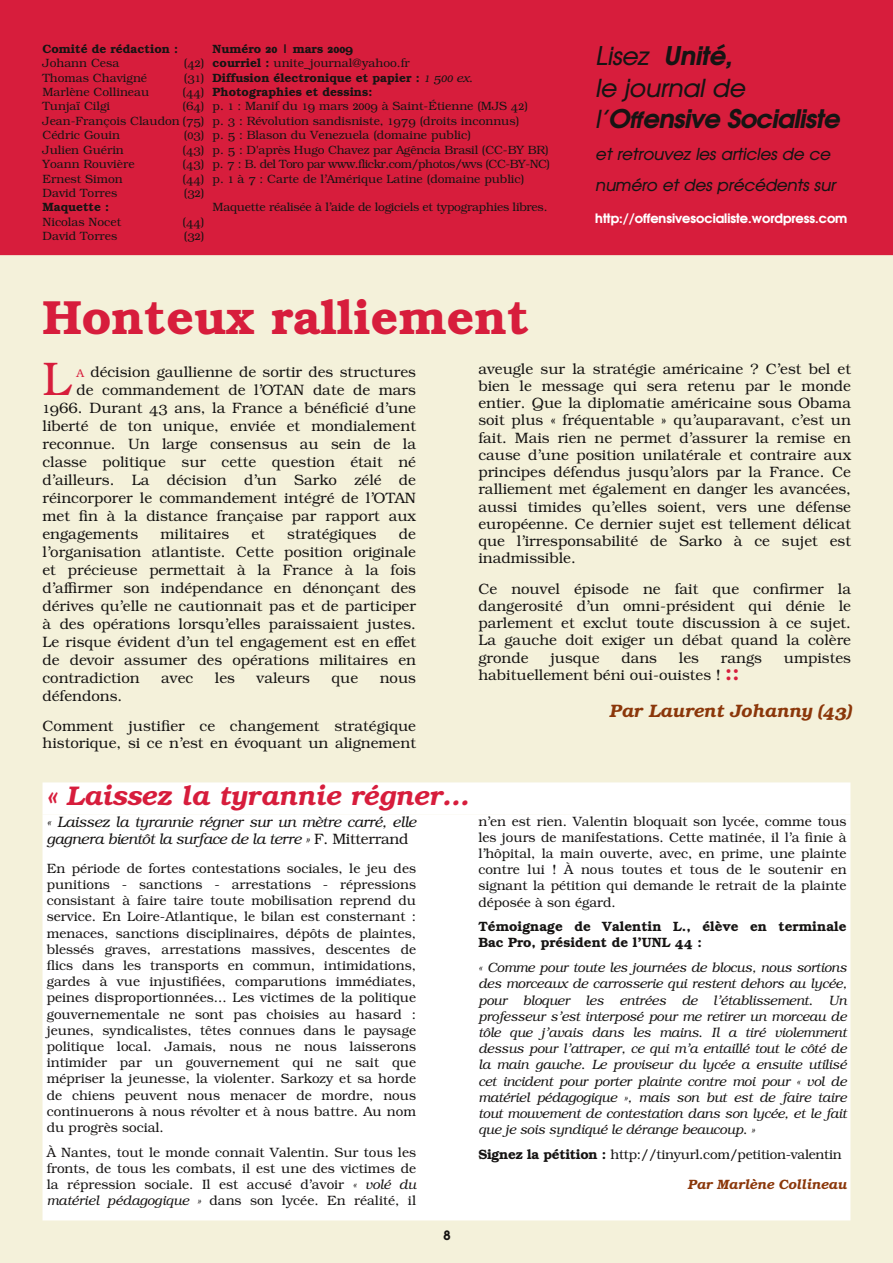
<style>
.page{position:relative;width:893px;height:1263px;background:#f4f1da}
.page>*{position:absolute;margin:0;border:0;box-sizing:border-box;transform-origin:0 0}
.t1{font:700 48px "Kerkis";color:#d71d3c}
.t2{font:47.25px "Kerkis";color:#d71d3c}
.t3{font:italic 700 36px/31.5px "Kerkis Sans";letter-spacing:-.01em;color:#161413}
.t4{font:italic 700 27px "Kerkis";color:#d71d3c}
.t5{font:italic 24px/31.5px "Kerkis Sans";color:#161413}
.t6{font:700 18.3px "Kerkis Sans";color:#fff}
.t7{font:italic 700 18px "Kerkis";color:#8b370a}
.t8{font:700 18px "Kerkis Sans";color:#161413}
.t9{font:15px/17.2px "Kerkis";color:#161413;text-align:justify}
.t10{font:italic 15px/17.2px "Kerkis";letter-spacing:-.02em;color:#161413}
.t11{font:13.5px/16.2px "Kerkis";color:#161413;text-align:justify}
.t12{font:italic 13.5px/16.2px "Kerkis";letter-spacing:-.01em;color:#161413;text-align:justify}
.t13{font:700 13.5px/16.2px "Kerkis";color:#161413}
.t14{font:13.5px "Kerkis";letter-spacing:-.02em;color:#161413}
.t15{font:italic 700 13.5px "Kerkis";color:#8b370a}
.t16{font:12px/14.4px "Kerkis";color:#161413;text-align:justify}
.t17{font:700 12px/14.4px "Kerkis";color:#161413}
.t18{font:12px "Kerkis";letter-spacing:-.02em;color:#161413}
.s1{font-weight:400}
.s2{font-weight:400;font-style:italic}
.s3{font-size:11.25px;color:#d71d3c}
.s4{font-weight:700;font-size:21px;color:#d71d3c}
.s5{font-style:normal}
.s6{font-style:italic}
.s7{font-weight:700}
</style>
<div class="page">
<div style="left:0;top:0;width:893px;height:255px;background:#d71d3c"></div>
<div style="left:43px;top:814px;width:807px;height:406px;background:#fff"></div>
<div style="left:43px;top:782px;width:807px;height:32px;background:#fff"></div>
<p class="t17" style="left:43px;top:42px;width:137px">Comité de rédaction :</p>
<p class="t16" style="left:43px;top:56px;width:78px">Johann Cesa</p>
<p class="t16" style="left:184px;top:56px;width:22px">(42)</p>
<p class="t16" style="left:43px;top:70px;width:106px">Thomas Chavigné</p>
<p class="t16" style="left:184px;top:70px;width:22px">(31)</p>
<p class="t16" style="left:43px;top:85px;width:108px">Marlène Collineau</p>
<p class="t16" style="left:182px;top:85px;width:24px">(44)</p>
<p class="t16" style="left:43px;top:99px;width:69px">Tunjaï Cilgi</p>
<p class="t16" style="left:43px;top:99px;width:163px;text-indent:140px">(64)<br>Jean-François Claudon (75)<br>Cédric Gouin</p>
<p class="t16" style="left:184px;top:128px;width:22px">(03)</p>
<p class="t16" style="left:43px;top:142px;width:83px">Julien Guérin</p>
<p class="t16" style="left:182px;top:142px;width:24px">(43)</p>
<p class="t16" style="left:43px;top:157px;width:94px">Yoann Rouvière</p>
<p class="t16" style="left:182px;top:157px;width:24px">(43)</p>
<p class="t16" style="left:43px;top:171px;width:82px">Ernest Simon</p>
<p class="t16" style="left:182px;top:171px;width:24px">(44)</p>
<p class="t16" style="left:43px;top:186px;width:76px">David Torres</p>
<p class="t16" style="left:184px;top:186px;width:22px">(32)</p>
<p class="t17" style="left:43px;top:200px;width:68px">Maquette :</p>
<p class="t16" style="left:43px;top:214px;width:80px">Nicolas Nocet</p>
<p class="t16" style="left:182px;top:214px;width:24px">(44)</p>
<p class="t16" style="left:43px;top:229px;width:76px">David Torres</p>
<p class="t16" style="left:184px;top:229px;width:22px">(32)</p>
<p class="t17" style="left:213px;top:42px;width:262px">Numéro 20 | mars 2009<br>courriel : <span class="s1">unite_journal@yahoo.fr<br></span>Diffusion électronique et papier : <span class="s2">1 500 ex.<br></span>Photographies et dessins:</p>
<p class="t16" style="left:213px;top:99px;width:339px;text-align:left">p. 1 : Manif du 19 mars 2009 à Saint-Étienne (MJS 42)<br>p. 3 : Révolution sandisniste, 1979 (droits inconnus)<br>p. 5 : Blason du Venezuela (domaine public)<br>p. 5 : D'après Hugo Chavez par Agência Brasil (CC-BY BR) p. 7 : B. del Toro par www.flickr.com/photos/wvs (CC-BY-NC) p. 1 à 7 : Carte de l’Amérique Latine (domaine public)</p>
<p class="t18" style="left:213px;top:200px;width:337px">Maquette réalisée à l’aide de logiciels et typographies libres.</p>
<h1 class="t1" style="left:43px;top:290px;width:488px">Honteux ralliement</h1>
<h3 class="t3" style="left:595px;top:40px;width:245px"><span class="s1">Lisez</span> Unité,<br><span class="s1">le journal de l’</span>Offensive Socialiste</h3>
<h3 class="t5" style="left:595px;top:137px;width:241px">et retrouvez les articles de ce numéro et des précédents sur</h3>
<p class="t6" style="left:595px;top:208px;width:254px">http://offensivesocialiste.wordpress.com</p>
<h2 class="t2" style="left:43px;top:351px;width:30px">L</h2>
<p class="t9" style="left:76px;top:363px;width:341px"><span class="s3">A</span> décision gaullienne de sortir des structures</p>
<p class="t9" style="left:76px;top:381px;width:341px">de commandement de l’OTAN date de mars</p>
<p class="t9" style="left:43px;top:399px;width:375px">1966. Durant 43 ans, la France a bénéficié d’une</p>
<p class="t9" style="left:43px;top:417px;width:375px">liberté de ton unique, enviée et mondialement</p>
<p class="t9" style="left:43px;top:435px;width:375px">reconnue. Un large consensus au sein de la</p>
<p class="t9" style="left:43px;top:453px;width:375px">classe politique sur cette question était né</p>
<p class="t9" style="left:43px;top:471px;width:375px">d’ailleurs. La décision d’un Sarko zélé de</p>
<p class="t9" style="left:43px;top:489px;width:375px">réincorporer le commandement intégré de l’OTAN</p>
<p class="t9" style="left:43px;top:507px;width:375px">met fin à la distance française par rapport aux</p>
<p class="t9" style="left:43px;top:525px;width:97px">engagements</p>
<p class="t9" style="left:160px;top:525px;width:70px">militaires</p>
<p class="t9" style="left:251px;top:525px;width:15px">et</p>
<p class="t9" style="left:287px;top:525px;width:91px">stratégiques</p>
<p class="t9" style="left:43px;top:525px;width:375px;line-height:18px;text-indent:356px">de l’organisation atlantiste. Cette position originale et précieuse permettait à la France à la fois d’affirmer son indépendance en dénonçant des dérives qu’elle ne cautionnait pas et de participer à des opérations lorsqu’elles paraissaient justes.<br>Le risque évident d’un tel engagement est en effet de devoir assumer des opérations militaires en contradiction</p>
<p class="t9" style="left:161px;top:669px;width:34px">avec</p>
<p class="t9" style="left:215px;top:669px;width:22px">les</p>
<p class="t9" style="left:257px;top:669px;width:55px">valeurs</p>
<p class="t9" style="left:331px;top:669px;width:28px">que</p>
<p class="t9" style="left:380px;top:669px;width:38px">nous</p>
<p class="t9" style="left:43px;top:681px;width:375px;line-height:30px">défendons.<br>Comment justifier ce changement stratégique</p>
<p class="t9" style="left:43px;top:735px;width:375px">historique, si ce n’est en évoquant un alignement</p>
<p class="t9" style="left:478px;top:360px;width:374px">aveugle sur la stratégie américaine ? C’est bel et bien le message qui sera retenu par le monde entier. Que la diplomatie américaine sous Obama soit plus « fréquentable » qu’auparavant, c’est un fait. Mais rien ne permet d’assurer la remise en cause d’une position unilatérale et contraire aux principes défendus jusqu’alors par la France. Ce ralliement met également en danger les avancées, aussi timides qu’elles soient, vers une défense européenne. Ce dernier sujet est tellement délicat que l’irresponsabilité de Sarko à ce sujet est inadmissible.</p>
<p class="t9" style="left:478px;top:580px;width:374px">Ce nouvel épisode ne fait que confirmer la dangerosité d’un omni-président qui dénie le parlement et exclut toute discussion à ce sujet.<br>La gauche doit exiger un débat quand la colère gronde</p>
<p class="t9" style="left:550px;top:649px;width:51px">jusque</p>
<p class="t9" style="left:621px;top:649px;width:37px">dans</p>
<p class="t9" style="left:679px;top:649px;width:22px">les</p>
<p class="t9" style="left:721px;top:649px;width:43px">rangs</p>
<p class="t9" style="left:784px;top:649px;width:69px">umpistes</p>
<p class="t9" style="left:478px;top:666px;width:263px">habituellement béni oui-ouistes ! <span class="s4">::</span></p>
<p class="t7" style="left:609px;top:700px;width:243px">Par Laurent Johanny (43)</p>
<h3 class="t4" style="left:47px;top:779px;width:424px">« Laissez la tyrannie régner…</h3>
<p class="t10" style="left:47px;top:813px;width:371px">« Laissez la tyrannie régner sur un mètre carré, elle gagnera bientôt la surface de la terre » <span class="s5">F. Mitterrand</span></p>
<p class="t11" style="left:47px;top:860px;width:371px">En période de fortes contestations sociales, le jeu des punitions - sanctions - arrestations - répressions consistant à faire taire toute mobilisation reprend du service. En Loire-Atlantique, le bilan est consternant : menaces, sanctions disciplinaires, dépôts de plaintes, blessés graves, arrestations massives, descentes de flics dans les transports en commun, intimidations, gardes à vue injustifiées, comparutions immédiates, peines disproportionnées... Les victimes de la politique gouvernementale ne sont pas choisies au hasard : jeunes, syndicalistes, têtes connues dans le paysage politique local. Jamais, nous ne nous laisserons intimider par un gouvernement qui ne sait que mépriser la jeunesse, la violenter. Sarkozy et sa horde de chiens peuvent nous menacer de mordre, nous continuerons à nous révolter et à nous battre. Au nom du progrès social.</p>
<p class="t11" style="left:47px;top:1144px;width:371px">À Nantes, tout le monde connait Valentin. Sur tous les fronts, de tous les combats, il est une des victimes de la répression sociale. Il est accusé d’avoir <span class="s6">« volé du matériel pédagogique »</span> dans son lycée. En réalité, il</p>
<p class="t8" style="left:444px;top:1226px;width:9px">8</p>
<p class="t11" style="left:478px;top:813px;width:370px">n’en est rien. Valentin bloquait son lycée, comme tous les jours de manifestations. Cette matinée, il l’a finie à l’hôpital, la main ouverte, avec, en prime, une plainte contre lui ! À nous toutes et tous de le soutenir en signant la pétition qui demande le retrait de la plainte déposée à son égard.</p>
<p class="t13" style="left:478px;top:918px;width:370px">Témoignage de Valentin L., élève en terminale<br>Bac Pro, président de l’UNL 44 :</p>
<p class="t12" style="left:478px;top:959px;width:370px">« Comme pour toute les journées de blocus, nous sortions des morceaux de carrosserie qui restent dehors au lycée, pour bloquer les entrées de l’établissement. Un professeur s’est interposé pour me retirer un morceau de tôle que j’avais dans les mains. Il a tiré violemment dessus pour l’attraper, ce qui m’a entaillé tout le côté de la main gauche. Le proviseur du lycée a ensuite utilisé cet incident pour porter plainte contre moi pour « vol de matériel pédagogique », mais son but est de faire taire tout mouvement de contestation dans son lycée, et le fait que je sois syndiqué le dérange beaucoup. »</p>
<p class="t14" style="left:478px;top:1146px;width:365px"><span class="s7">Signez la pétition :</span> http://tinyurl.com/petition-valentin</p>
<p class="t15" style="left:688px;top:1176px;width:160px">Par Marlène Collineau</p>
</div>
